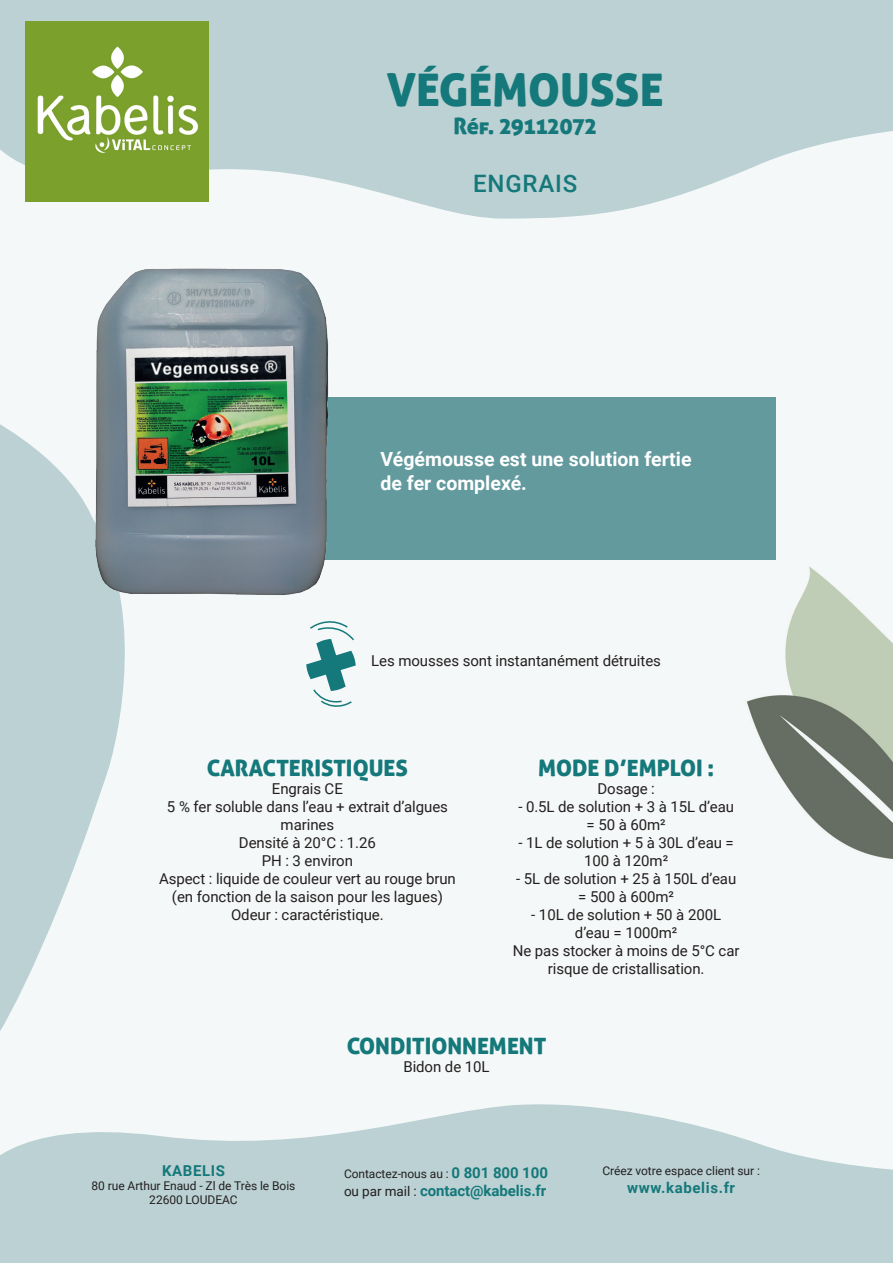
<style>
.page{position:relative;width:893px;height:1263px;background:#fff}
.page>*{position:absolute;margin:0;border:0;box-sizing:border-box;transform-origin:0 0}
.t1{font:45px "Aller Display";color:#15787a}
.t2{font:500 24px "Roboto";letter-spacing:.035em;color:#15787a}
.t3{font:22.5px "Aller Display";color:#15787a}
.t4{font:700 19.5px/23.4px "Roboto";color:#fff}
.t5{font:15px/18px "Roboto";letter-spacing:-.005em;color:#231f20;text-align:center}
.t6{font:700 15px "Roboto";letter-spacing:-.005em;color:#15787a}
.t7{font:700 15px "Roboto";letter-spacing:.04em;color:#15787a}
.t8{font:12px/14.4px "Roboto";letter-spacing:-.005em;color:#231f20;text-align:center}
.s1{font-weight:700;font-size:15px;color:#15787a}
.s2{font-weight:400;font-size:13.5px;color:#231f20}
</style>
<div class="page">
<img style="left:336px;top:397px;width:557px;height:465px">
<svg style="left:0;top:424px;width:125px;height:608px;fill:#bbd1d3"></svg>
<svg style="left:0;top:0;width:893px;height:219px;fill:#bbd1d3"></svg>
<svg style="left:0;top:1104px;width:893px;height:159px;fill:#bbd1d3"></svg>
<img style="left:26px;top:22px;width:182px;height:180px">
<div style="left:244px;top:397px;width:531px;height:162px;background:#639a9e"></div>
<img style="left:86px;top:268px;width:250px;height:331px">
<div style="left:309px;top:615px;width:53px;height:97px;background:#f5f8f8"></div>
<p class="t1" style="left:387px;top:62px;width:278px">VÉGÉMOUSSE</p>
<p class="t3" style="left:454px;top:112px;width:145px">Réf. 29112072</p>
<p class="t2" style="left:473px;top:167px;width:106px">ENGRAIS</p>
<p class="t4" style="left:381px;top:447px;width:312px">Végémousse est une solution fertie de fer complexé.</p>
<p class="t5" style="left:371px;top:651px;width:291px">Les mousses sont instantanément détruites</p>
<p class="t3" style="left:207px;top:754px;width:203px">CARACTERISTIQUES</p>
<p class="t5" style="left:272px;top:779px;width:72px">Engrais CE</p>
<p class="t5" style="left:167px;top:797px;width:283px">5 % fer soluble dans l’eau + extrait d’algues marines</p>
<p class="t5" style="left:239px;top:833px;width:138px">Densité à 20°C : 1.26</p>
<p class="t5" style="left:262px;top:851px;width:93px">PH : 3 environ</p>
<p class="t5" style="left:159px;top:869px;width:298px">Aspect : liquide de couleur vert au rouge brun (en fonction de la saison pour les lagues)</p>
<p class="t5" style="left:231px;top:905px;width:154px">Odeur : caractéristique.</p>
<p class="t3" style="left:538px;top:754px;width:178px">MODE D’EMPLOI :</p>
<p class="t5" style="left:597px;top:779px;width:59px">Dosage :</p>
<p class="t5" style="left:518px;top:797px;width:217px">- 0.5L de solution + 3 à 15L d’eau = 50 à 60m²</p>
<p class="t5" style="left:519px;top:833px;width:217px">- 1L de solution + 5 à 30L d’eau =<br>100 à 120m²</p>
<p class="t5" style="left:516px;top:869px;width:222px">- 5L de solution + 25 à 150L d’eau = 500 à 600m²</p>
<p class="t5" style="left:531px;top:905px;width:191px">- 10L de solution + 50 à 200L d’eau = 1000m²</p>
<p class="t5" style="left:513px;top:941px;width:228px">Ne pas stocker à moins de 5°C car risque de cristallisation.</p>
<p class="t7" style="left:162px;top:1160px;width:64px">KABELIS</p>
<p class="t8" style="left:92px;top:1178px;width:205px">80 rue Arthur Enaud - Zl de Très le Bois<br>22600 LOUDEAC</p>
<p class="t3" style="left:347px;top:1031px;width:201px">CONDITIONNEMENT</p>
<p class="t5" style="left:403px;top:1057px;width:88px">Bidon de 10L</p>
<p class="t8" style="left:344px;top:1166px;width:205px">Contactez-nous au : <span class="s1">0 801 800 100</span></p>
<p class="t6" style="left:344px;top:1180px;width:204px"><span class="s2">ou par mail :</span> contact@kabelis.fr</p>
<p class="t8" style="left:602px;top:1163px;width:159px">Créez votre espace client sur :</p>
<p class="t7" style="left:627px;top:1177px;width:109px">www.kabelis.fr</p>
</div>
